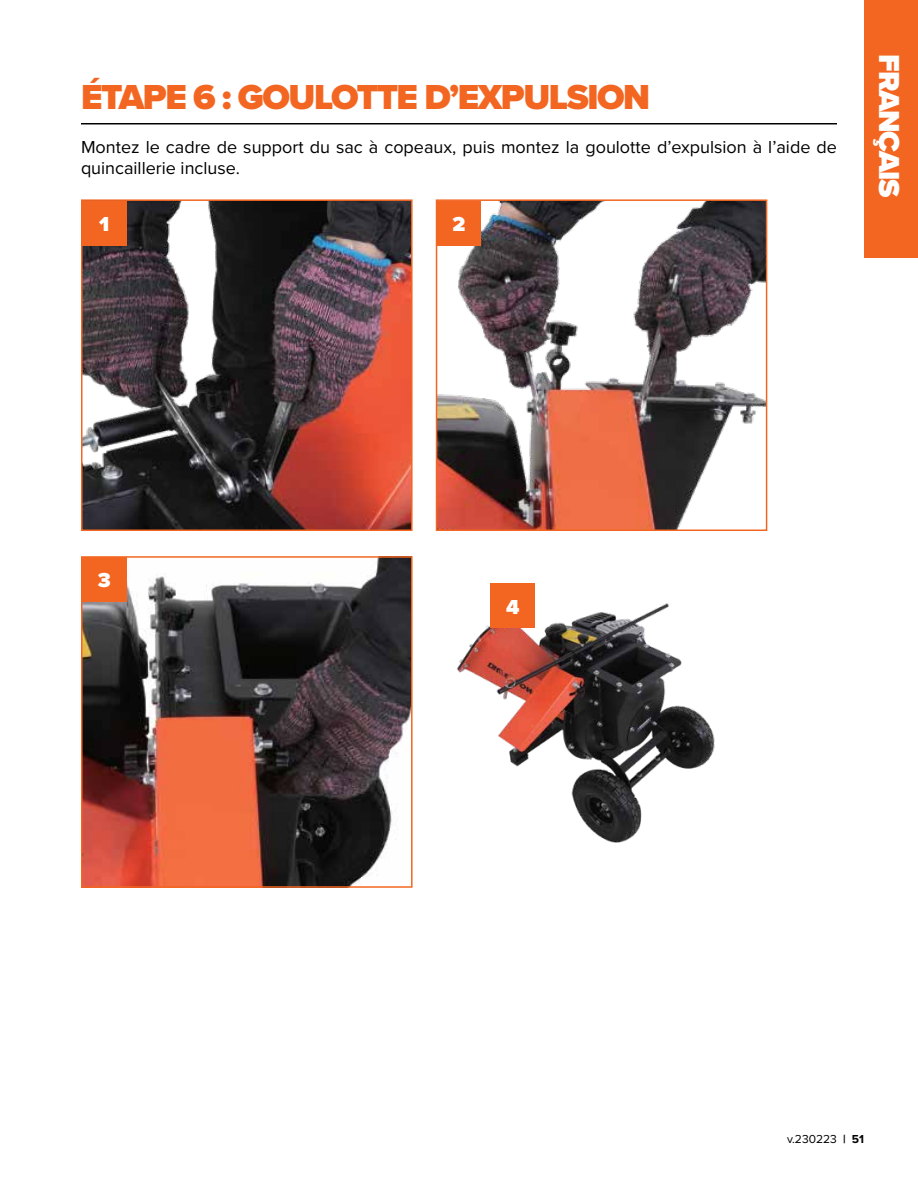
<style>
.page{position:relative;width:918px;height:1188px;background:#fff}
.page>*{position:absolute;margin:0;border:0;box-sizing:border-box;transform-origin:0 0}
.Header__L{font:900 36px "Proxima Nova";letter-spacing:-.04em;color:#f36621}
.t1{font:900 30px "Proxima Nova";letter-spacing:-.04em;color:#fff}
.Paragraph{font:900 21px "Proxima Nova";color:#fff}
.Paragraph-2{font:18px/21.6px "Proxima Nova";color:#000001}
.t2{font:12px "Proxima Nova";color:#000001}
.s1{font-weight:700}
</style>
<div class="page">
<hr style="left:81px;top:123px;width:756px;height:1px;background:#000001">
<img style="left:84px;top:202px;width:326px;height:326px">
<div style="left:81px;top:199px;width:332px;height:332px;border:2px solid #f36621"></div>
<img style="left:439px;top:202px;width:325px;height:326px">
<div style="left:436px;top:199px;width:331px;height:332px;border:2px solid #f36621"></div>
<img style="left:84px;top:559px;width:326px;height:326px">
<div style="left:81px;top:556px;width:332px;height:332px;border:2px solid #f36621"></div>
<img style="left:457px;top:603px;width:258px;height:240px">
<div style="left:82px;top:201px;width:45px;height:45px;background:#f36621"></div>
<div style="left:82px;top:557px;width:45px;height:45px;background:#f36621"></div>
<div style="left:436px;top:201px;width:46px;height:45px;background:#f36621"></div>
<div style="left:490px;top:583px;width:45px;height:45px;background:#f36621"></div>
<div style="left:864px;top:0;width:54px;height:258px;background:#f36621"></div>
<p class="Header__L" style="left:81px;top:71px;width:571px">ÉTAPE 6 : GOULOTTE D’EXPULSION</p>
<p class="Paragraph-2" style="left:81px;top:135px;width:758px">Montez le cadre de support du sac à copeaux, puis montez la goulotte d’expulsion à l’aide de quincaillerie incluse.</p>
<p class="Paragraph" style="left:99px;top:209px;width:12px">1</p>
<p class="Paragraph" style="left:453px;top:209px;width:14px">2</p>
<h2 class="t1" style="left:912px;top:54px;width:145px;rotate:90deg">FRANÇAIS</h2>
<p class="Paragraph" style="left:98px;top:565px;width:14px">3</p>
<p class="Paragraph" style="left:506px;top:591px;width:15px">4</p>
<p class="t2" style="left:787px;top:1131px;width:78px">v.230223 <span class="s1">| 51</span></p>
</div>
